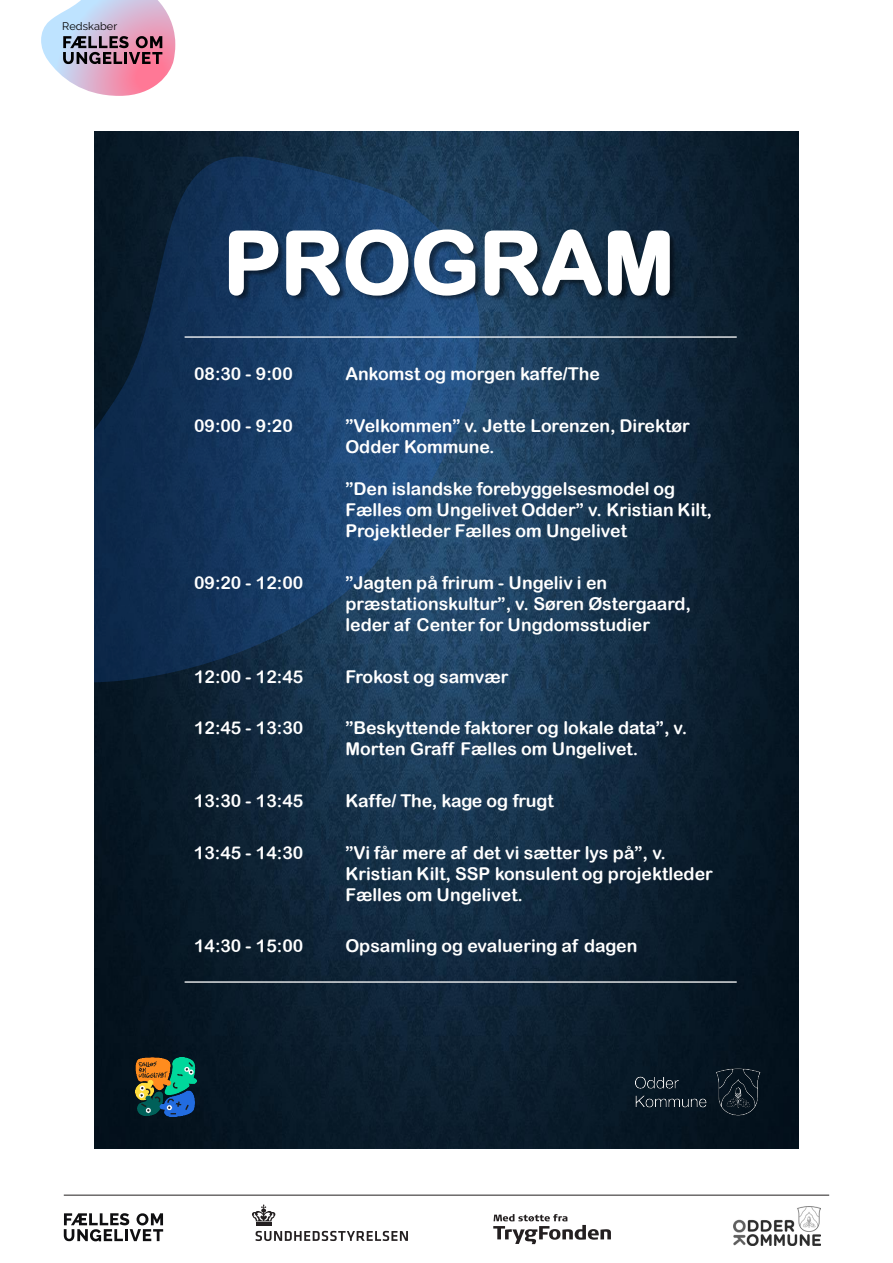
<style>
.page{position:relative;width:893px;height:1263px;background:#fff}
.page>*{position:absolute;margin:0;border:0;box-sizing:border-box;transform-origin:0 0}
.t1{font:85.95px "Arial Rounded MT Bold";color:#fff}
.t2{font:17.7px/21.1px "Arial Rounded MT Bold";color:#fff}
.t3{font:10.95px "Raleway";letter-spacing:.01em;color:#000}
</style>
<div class="page">
<img style="left:95px;top:132px;width:703px;height:1016px">
<img style="left:136px;top:1058px;width:60px;height:59px">
<img style="left:635px;top:1067px;width:126px;height:50px">
<svg style="left:95px;top:135px;width:454px;height:586px;background:#183859"></svg>
<img style="left:171px;top:182px;width:564px;height:190px">
<hr style="left:185px;top:336px;width:552px;height:2px;background:#fff">
<hr style="left:185px;top:981px;width:552px;height:2px;background:#fff">
<hr style="left:64px;top:1195px;width:765px;height:1px;background:#231f20">
<svg style="left:64px;top:1213px;width:99px;height:28px"></svg>
<svg style="left:493px;top:1214px;width:118px;height:30px"></svg>
<img style="left:733px;top:1206px;width:88px;height:39px">
<hr style="left:256px;top:1222px;width:15px;height:3px;background:#231f20">
<svg style="left:252px;top:1204px;width:23px;height:17px"></svg>
<svg style="left:255px;top:1231px;width:153px;height:10px"></svg>
<svg style="left:41px;top:0;width:134px;height:96px"></svg>
<p class="t3" style="left:62px;top:20px;width:57px">Redskaber</p>
<p class="t1" style="left:223px;top:212px;width:453px">PROGRAM</p>
<p class="t2" style="left:194px;top:363px;width:100px">08:30 - 9:00</p>
<p class="t2" style="left:345px;top:363px;width:256px">Ankomst og morgen kaffe/The</p>
<p class="t2" style="left:194px;top:415px;width:100px">09:00 - 9:20</p>
<p class="t2" style="left:345px;top:415px;width:346px">”Velkommen” v. Jette Lorenzen, Direktør<br>Odder Kommune.</p>
<p class="t2" style="left:345px;top:478px;width:368px">”Den islandske forebyggelsesmodel og<br>Fælles om Ungelivet Odder” v. Kristian Kilt,<br>Projektleder Fælles om Ungelivet</p>
<p class="t2" style="left:194px;top:572px;width:111px">09:20 - 12:00</p>
<p class="t2" style="left:345px;top:572px;width:347px">”Jagten på frirum - Ungeliv i en præstationskultur”, v. Søren Østergaard, leder af Center for Ungdomsstudier</p>
<p class="t2" style="left:194px;top:666px;width:111px">12:00 - 12:45</p>
<p class="t2" style="left:345px;top:666px;width:165px">Frokost og samvær</p>
<p class="t2" style="left:194px;top:717px;width:111px">12:45 - 13:30</p>
<p class="t2" style="left:345px;top:717px;width:344px">”Beskyttende faktorer og lokale data”, v.<br>Morten Graff Fælles om Ungelivet.</p>
<p class="t2" style="left:194px;top:790px;width:111px">13:30 - 13:45</p>
<p class="t2" style="left:345px;top:790px;width:210px">Kaffe/ The, kage og frugt</p>
<p class="t2" style="left:194px;top:841px;width:111px">13:45 - 14:30</p>
<p class="t2" style="left:345px;top:841px;width:369px">”Vi får mere af det vi sætter lys på”, v.<br>Kristian Kilt, SSP konsulent og projektleder<br>Fælles om Ungelivet.</p>
<p class="t2" style="left:194px;top:935px;width:111px">14:30 - 15:00</p>
<p class="t2" style="left:345px;top:935px;width:293px">Opsamling og evaluering af dagen</p>
</div>
